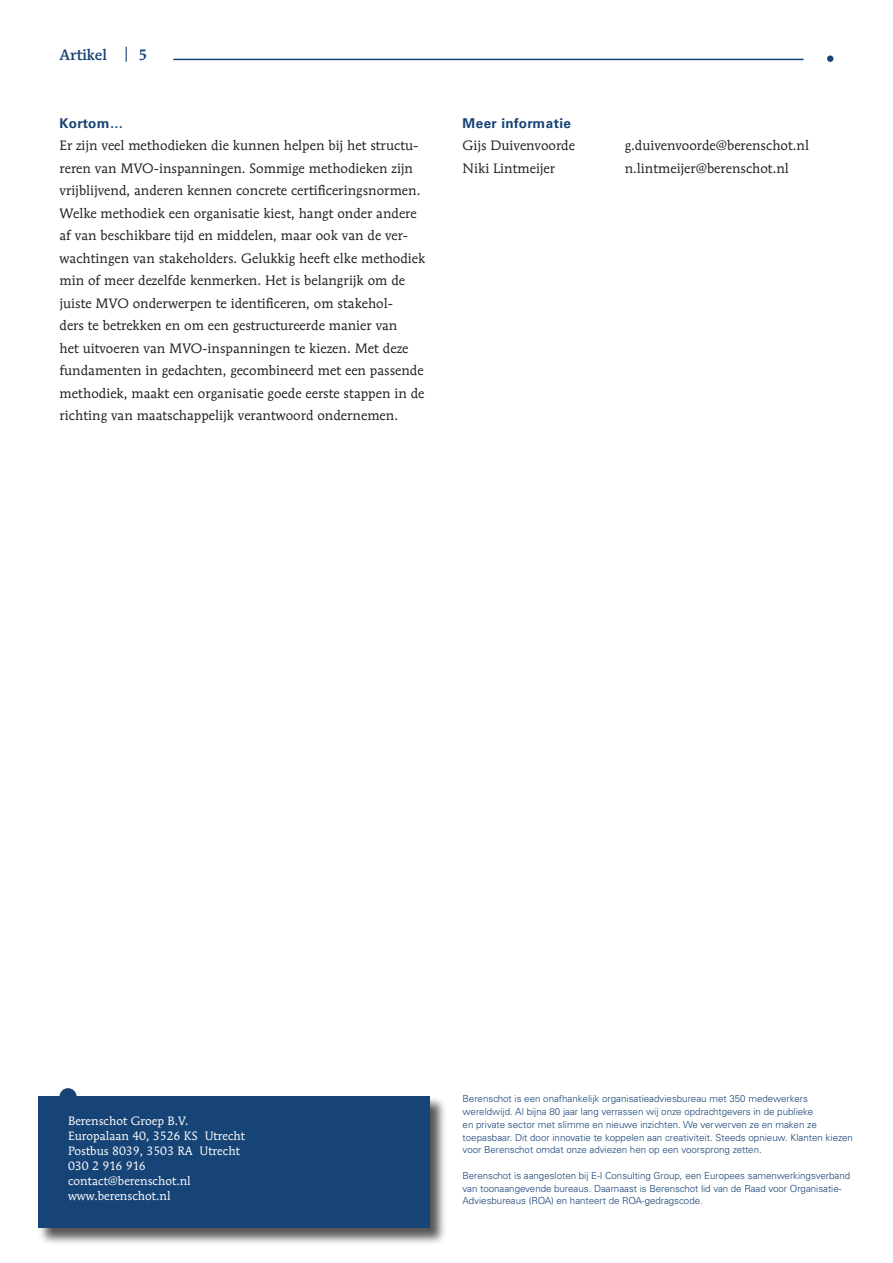
<style>
.page{position:relative;width:893px;height:1263px;background:#fff}
.page>*{position:absolute;margin:0;border:0;box-sizing:border-box;transform-origin:0 0}
.t1{font:500 15px "Mendoza Roman Std";color:#174476}
.brood{font:13.5px/22.5px "Mendoza Roman Std";color:#231f20}
.Kop2{font:700 13.5px "Univers LT Std";letter-spacing:.03em;color:#174476}
.t2{font:12px "Mendoza Roman Std";color:#fff}
.t3{font:12px "Mendoza Roman Std";letter-spacing:-.02em;color:#fff}
.t4{font:300 9.75px/12.8px "Univers LT Std";color:#174476}
</style>
<div class="page">
<hr style="left:173px;top:59px;width:630px;height:1px;background:#174476">
<div style="left:827px;top:55px;width:6px;height:7px;background:#174476;border-radius:50%"></div>
<div style="left:59px;top:1088px;width:18px;height:17px;background:#174476;border-radius:50%"></div>
<div style="left:38px;top:1096px;width:409px;height:149px;background:#231f20;opacity:.75"></div>
<div style="left:38px;top:1096px;width:391px;height:132px;background:#174476"></div>
<p class="t1" style="left:60px;top:45px;width:90px">Artikel | 5</p>
<p class="Kop2" style="left:60px;top:115px;width:65px">Kortom…</p>
<p class="brood" style="left:60px;top:134px;width:367px">Er zijn veel methodieken die kunnen helpen bij het structu&shy;reren van MVO-inspanningen. Sommige methodieken zijn vrijblijvend, anderen kennen concrete certificeringsnormen.<br>Welke methodiek een organisatie kiest, hangt onder andere af van beschikbare tijd en middelen, maar ook van de ver&shy;wachtingen van stakeholders. Gelukkig heeft elke methodiek min of meer dezelfde kenmerken. Het is belangrijk om de juiste MVO onderwerpen te identificeren, om stakehol-<br>ders te betrekken en om een gestructureerde manier van<br>het uitvoeren van MVO-inspanningen te kiezen. Met deze fundamenten in gedachten, gecombineerd met een passende methodiek, maakt een organisatie goede eerste stappen in de richting van maatschappelijk verantwoord ondernemen.</p>
<p class="Kop2" style="left:463px;top:115px;width:110px">Meer informatie</p>
<p class="brood" style="left:463px;top:134px;width:114px">Gijs Duivenvoorde</p>
<p class="brood" style="left:625px;top:134px;width:186px">g.duivenvoorde@berenschot.nl</p>
<p class="brood" style="left:463px;top:157px;width:94px">Niki Lintmeijer</p>
<p class="brood" style="left:625px;top:157px;width:166px">n.lintmeijer@berenschot.nl</p>
<p class="t2" style="left:68px;top:1113px;width:122px">Berenschot Groep B.V.</p>
<p class="t2" style="left:68px;top:1128px;width:179px">Europalaan 40, 3526 KS Utrecht</p>
<p class="t2" style="left:68px;top:1143px;width:173px">Postbus 8039, 3503 RA Utrecht</p>
<p class="t3" style="left:68px;top:1158px;width:79px">030 2 916 916</p>
<p class="t2" style="left:68px;top:1173px;width:124px">contact@berenschot.nl</p>
<p class="t2" style="left:68px;top:1188px;width:104px">www.berenschot.nl</p>
<p class="t4" style="left:463px;top:1092px;width:392px">Berenschot is een onafhankelijk organisatieadviesbureau met 350 medewerkers wereldwijd. Al bijna 80 jaar lang verrassen wij onze opdrachtgevers in de publieke<br>en private sector met slimme en nieuwe inzichten. We verwerven ze en maken ze toepasbaar. Dit door innovatie te koppelen aan creativiteit. Steeds opnieuw. Klanten kiezen voor Berenschot omdat onze adviezen hen op een voorsprong zetten.</p>
<p class="t4" style="left:463px;top:1169px;width:389px">Berenschot is aangesloten bij E-I Consulting Group, een Europees samenwerkingsverband van toonaangevende bureaus. Daarnaast is Berenschot lid van de Raad voor Organisatie-<br>Adviesbureaus (ROA) en hanteert de ROA-gedragscode.</p>
</div>
